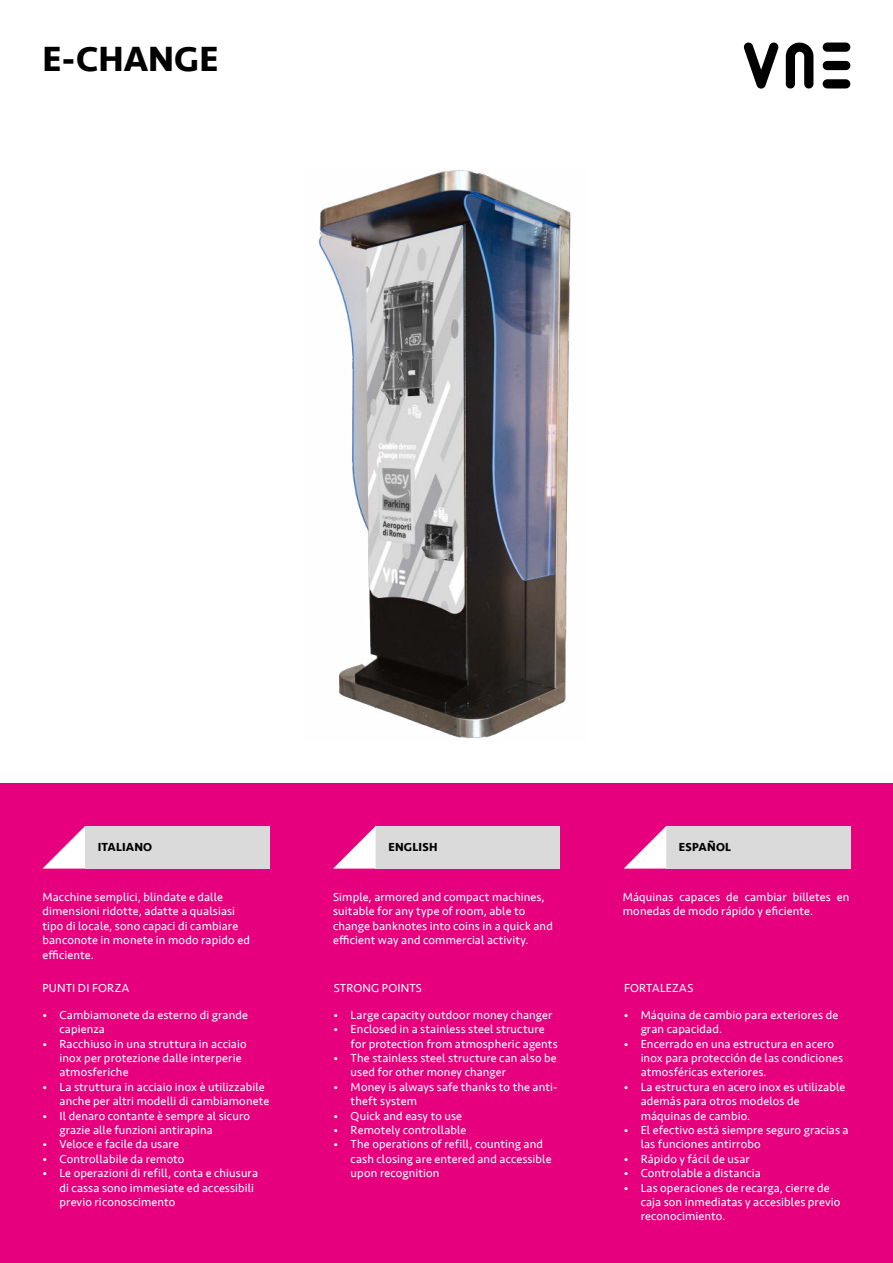
<style>
.page{position:relative;width:893px;height:1263px;background:#fff}
.page>*{position:absolute;margin:0;border:0;box-sizing:border-box;transform-origin:0 0}
.t1{font:700 36px "Seravek";letter-spacing:-.005em;color:#000}
.t2{font:12px/14.4px "Seravek";letter-spacing:.01em;color:#fff}
.t3{font:700 12px "Seravek";letter-spacing:.02em;color:#000}
</style>
<div class="page">
<div style="left:0;top:783px;width:893px;height:480px;background:#e6007d"></div>
<div style="left:85px;top:826px;width:184px;height:42px;background:#dadada"></div>
<svg style="left:43px;top:826px;width:42px;height:42px"></svg>
<div style="left:376px;top:826px;width:184px;height:42px;background:#dadada"></div>
<svg style="left:333px;top:826px;width:43px;height:42px"></svg>
<div style="left:666px;top:826px;width:184px;height:42px;background:#dadada"></div>
<svg style="left:624px;top:826px;width:42px;height:42px"></svg>
<svg style="left:786px;top:42px;width:27px;height:47px"></svg>
<svg style="left:743px;top:42px;width:36px;height:47px"></svg>
<svg style="left:822px;top:61px;width:29px;height:9px"></svg>
<svg style="left:823px;top:43px;width:28px;height:9px"></svg>
<svg style="left:823px;top:79px;width:28px;height:10px"></svg>
<img style="left:318px;top:170px;width:253px;height:568px">
<h1 class="t1" style="left:43px;top:40px;width:177px">E-CHANGE</h1>
<p class="t3" style="left:98px;top:841px;width:56px">ITALIANO</p>
<p class="t3" style="left:388px;top:841px;width:51px">ENGLISH</p>
<p class="t3" style="left:679px;top:841px;width:54px">ESPAÑOL</p>
<p class="t2" style="left:43px;top:890px;width:209px">Macchine semplici, blindate e dalle dimensioni ridotte, adatte a qualsiasi tipo di locale, sono capaci di cambiare banconote in monete in modo rapido ed efficiente.</p>
<p class="t2" style="left:333px;top:890px;width:221px">Simple, armored and compact machines, suitable for any type of room, able to change banknotes into coins in a quick and efficient way and commercial activity.</p>
<p class="t2" style="left:623px;top:890px;width:228px">Máquinas capaces de cambiar billetes en monedas de modo rápido y eficiente.</p>
<p class="t2" style="left:43px;top:981px;width:89px">PUNTI DI FORZA</p>
<p class="t2" style="left:334px;top:981px;width:90px">STRONG POINTS</p>
<p class="t2" style="left:624px;top:981px;width:71px">FORTALEZAS</p>
<p class="t2" style="left:60px;top:1008px;width:190px;text-indent:-17px">• Cambiamonete da esterno di grande capienza</p>
<p class="t2" style="left:60px;top:1037px;width:189px;text-indent:-17px">• Racchiuso in una struttura in acciaio inox per protezione dalle interperie atmosferiche</p>
<p class="t2" style="left:60px;top:1080px;width:211px;text-indent:-17px">• La struttura in acciaio inox è utilizzabile anche per altri modelli di cambiamonete</p>
<p class="t2" style="left:60px;top:1109px;width:192px;text-indent:-17px">• Il denaro contante è sempre al sicuro grazie alle funzioni antirapina</p>
<p class="t2" style="left:43px;top:1137px;width:138px">• Veloce e facile da usare</p>
<p class="t2" style="left:43px;top:1152px;width:144px">• Controllabile da remoto</p>
<p class="t2" style="left:60px;top:1166px;width:200px;text-indent:-17px">• Le operazioni di refill, conta e chiusura di cassa sono immesiate ed accessibili previo riconoscimento</p>
<p class="t2" style="left:334px;top:1008px;width:220px">• Large capacity outdoor money changer</p>
<p class="t2" style="left:351px;top:1022px;width:209px;text-indent:-17px">• Enclosed in a stainless steel structure for protection from atmospheric agents</p>
<p class="t2" style="left:351px;top:1051px;width:208px;text-indent:-17px">• The stainless steel structure can also be used for other money changer</p>
<p class="t2" style="left:351px;top:1080px;width:208px;text-indent:-17px">• Money is always safe thanks to the anti&shy;theft system</p>
<p class="t2" style="left:334px;top:1109px;width:130px">• Quick and easy to use</p>
<p class="t2" style="left:334px;top:1123px;width:134px">• Remotely controllable</p>
<p class="t2" style="left:351px;top:1137px;width:202px;text-indent:-17px">• The operations of refill, counting and cash closing are entered and accessible upon recognition</p>
<p class="t2" style="left:641px;top:1008px;width:199px;text-indent:-17px">• Máquina de cambio para exteriores de gran capacidad.</p>
<p class="t2" style="left:641px;top:1037px;width:204px;text-indent:-17px">• Encerrado en una estructura en acero inox para protección de las condiciones atmosféricas exteriores.</p>
<p class="t2" style="left:641px;top:1080px;width:206px;text-indent:-17px">• La estructura en acero inox es utilizable además para otros modelos de máquinas de cambio.</p>
<p class="t2" style="left:641px;top:1123px;width:209px;text-indent:-17px">• El efectivo está siempre seguro gracias a las funciones antirrobo</p>
<p class="t2" style="left:624px;top:1152px;width:128px">• Rápido y fácil de usar</p>
<p class="t2" style="left:624px;top:1166px;width:139px">• Controlable a distancia</p>
<p class="t2" style="left:641px;top:1181px;width:201px;text-indent:-17px">• Las operaciones de recarga, cierre de caja son inmediatas y accesibles previo reconocimiento.</p>
</div>
